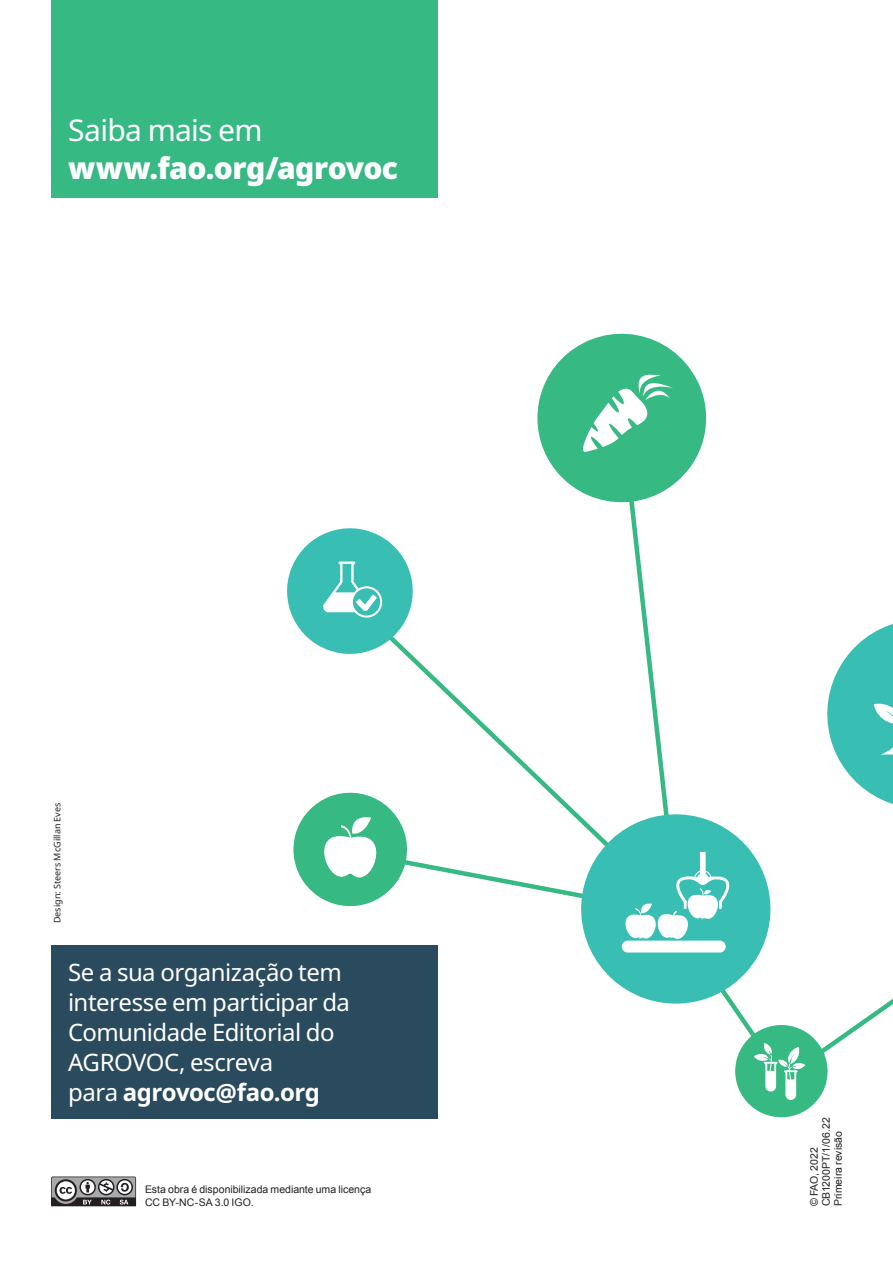
<style>
.page{position:relative;width:893px;height:1263px;background:#fff}
.page>*{position:absolute;margin:0;border:0;box-sizing:border-box;transform-origin:0 0}
.t1{font:900 30px "Noto Sans";letter-spacing:-.015em;color:#fff}
.t2{font:30px "Noto Sans";letter-spacing:-.025em;color:#fff}
.t3{font:24px/30px "Noto Sans";letter-spacing:-.02em;color:#fff}
.t4{font:10.5px/12px "Arial";color:#231f20}
.t5{font:9px "Noto Sans";letter-spacing:.01em;color:#231f20}
.s1{font-weight:700}
</style>
<div class="page">
<div style="left:51px;top:945px;width:387px;height:173px;background:#2a4b5d"></div>
<div style="left:51px;top:0;width:387px;height:198px;background:#36b983"></div>
<svg style="left:280px;top:333px;width:613px;height:786px"></svg>
<svg style="left:51px;top:1176px;width:85px;height:30px;background:#828082"></svg>
<h1 class="t2" style="left:68px;top:109px;width:196px">Saiba mais em</h1>
<h1 class="t1" style="left:68px;top:145px;width:332px">www.fao.org/agrovoc</h1>
<p class="t5" style="left:51px;top:923px;width:122px;rotate:-90deg">Design: Steers McGillan Eves</p>
<h2 class="t3" style="left:68px;top:958px;width:284px">Se a sua organização tem interesse em participar da<br>Comunidade Editorial do<br>AGROVOC, escreva<br>para <span class="s1">agrovoc@fao.org</span></h2>
<p class="t4" style="left:145px;top:1182px;width:228px;line-height:13.5px">Esta obra é disponibilizada mediante uma licença<br>CC BY-NC-SA 3.0 IGO.</p>
<p class="t4" style="left:808px;top:1206px;width:90px;rotate:-90deg">© FAO, 2022<br>CB1200PT/1/06.22<br>Primeira revisão</p>
</div>
